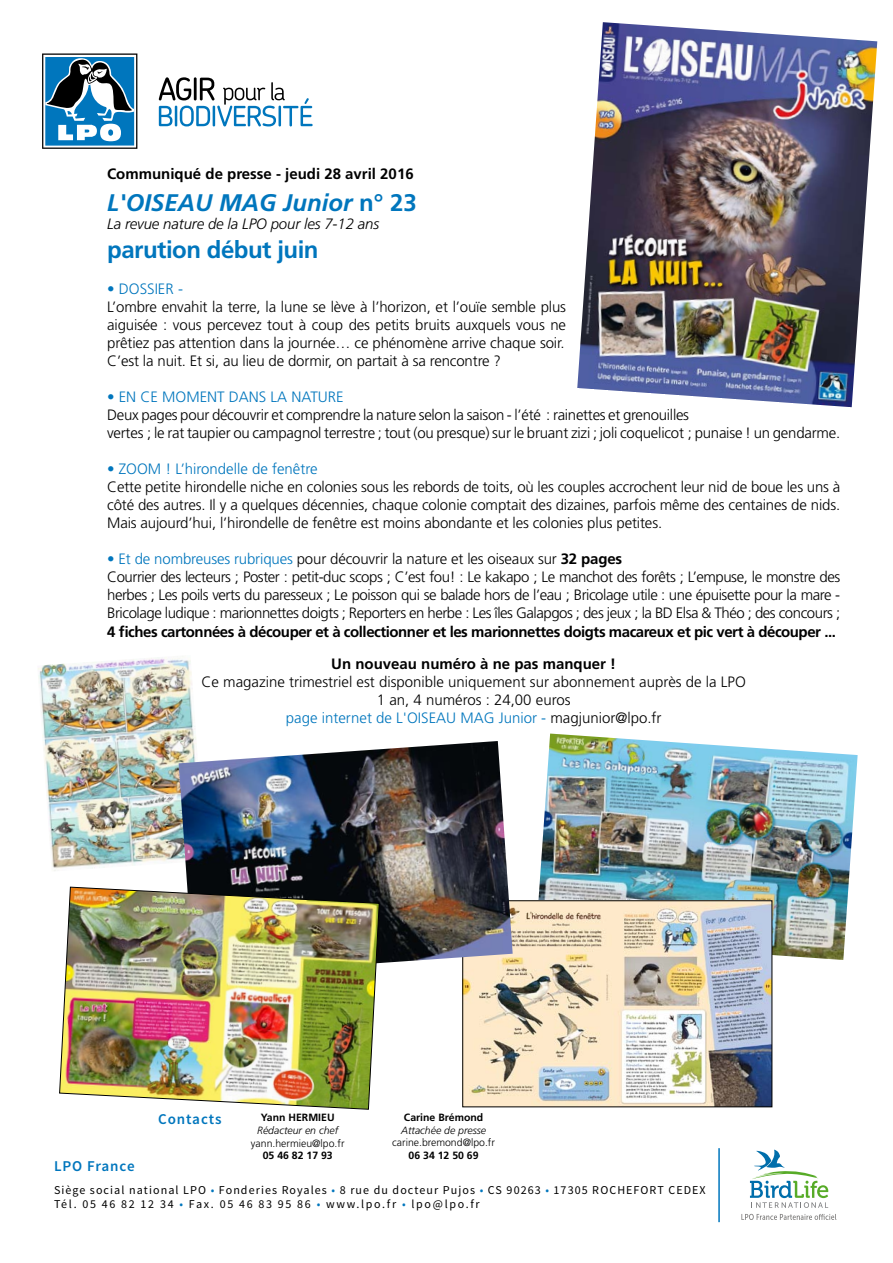
<style>
.page{position:relative;width:893px;height:1263px;background:#fff}
.page>*{position:absolute;margin:0;border:0;box-sizing:border-box;transform-origin:0 0}
.t1{font:italic 700 24px "Frutiger";color:#0076bd}
.t2{font:700 24px "Frutiger";letter-spacing:-.02em;color:#0076bd}
.t3{font:300 15px/18px "Frutiger";letter-spacing:-.015em;color:#000;text-align:justify}
.t4{font:700 15px/31.5px "Frutiger";letter-spacing:-.03em;color:#000;text-align:center}
.t5{font:300 15px "Frutiger";color:#0076bd}
.t6{font:700 15px "Frutiger";color:#000}
.t7{font:italic 300 15px "Frutiger";letter-spacing:-.01em;color:#000}
.t8{font:600 15px "Source Sans Pro";letter-spacing:.06em;color:#0076bd}
.t9{font:12px/14.4px "Source Sans Pro";letter-spacing:.09em;color:#000}
.t10{font:700 10.5px "Frutiger";color:#000}
.t11{font:300 10.5px "Frutiger";color:#000}
.t12{font:italic 300 10.5px "Frutiger";color:#000}
.s1{font-style:normal}
.s2{color:#0076bd}
.s3{font-weight:700}
</style>
<div class="page">
<img style="left:38px;top:656px;width:158px;height:215px">
<img style="left:536px;top:733px;width:322px;height:227px">
<img style="left:465px;top:903px;width:305px;height:202px">
<svg style="left:159px;top:77px;width:154px;height:49px"></svg>
<svg style="left:42px;top:53px;width:95px;height:96px"></svg>
<hr style="left:718px;top:1148px;width:2px;height:74px;background:#0076bd">
<svg style="left:750px;top:1149px;width:78px;height:59px"></svg>
<svg style="left:741px;top:1214px;width:95px;height:6px"></svg>
<img style="left:577px;top:22px;width:300px;height:385px">
<img style="left:179px;top:741px;width:334px;height:235px">
<img style="left:59px;top:887px;width:320px;height:222px">
<p class="t6" style="left:107px;top:165px;width:308px">Communiqué de presse - jeudi 28 avril 2016</p>
<h1 class="t1" style="left:107px;top:189px;width:311px">L'OISEAU MAG Junior <span class="s1">n° 23</span></h1>
<p class="t7" style="left:107px;top:215px;width:274px">La revue nature de la LPO pour les 7-12 ans</p>
<h1 class="t2" style="left:107px;top:235px;width:213px">parution début juin</h1>
<p class="t5" style="left:107px;top:280px;width:77px">• DOSSIER -</p>
<p class="t3" style="left:107px;top:298px;width:460px">L’ombre envahit la terre, la lune se lève à l’horizon, et l’ouïe semble plus aiguisée : vous percevez tout à coup des petits bruits auxquels vous ne prêtiez pas attention dans la journée… ce phénomène arrive chaque soir.<br>C’est la nuit. Et si, au lieu de dormir, on partait à sa rencontre ?</p>
<p class="t5" style="left:107px;top:388px;width:238px">• EN CE MOMENT DANS LA NATURE</p>
<p class="t3" style="left:107px;top:406px;width:734px">Deux pages pour découvrir et comprendre la nature selon la saison - l’été : rainettes et grenouilles<br>vertes ; le rat taupier ou campagnol terrestre ; tout (ou presque) sur le bruant zizi ; joli coquelicot ; punaise ! un gendarme.</p>
<p class="t5" style="left:107px;top:460px;width:212px">• ZOOM ! L’hirondelle de fenêtre</p>
<p class="t3" style="left:107px;top:478px;width:735px">Cette petite hirondelle niche en colonies sous les rebords de toits, où les couples accrochent leur nid de boue les uns à côté des autres. Il y a quelques décennies, chaque colonie comptait des dizaines, parfois même des centaines de nids.<br>Mais aujourd’hui, l’hirondelle de fenêtre est moins abondante et les colonies plus petites.</p>
<p class="t3" style="left:107px;top:550px;width:735px;text-align:left"><span class="s2">• Et de nombreuses rubriques</span> pour découvrir la nature et les oiseaux sur <span class="s3">32 pages<br></span>Courrier des lecteurs ; Poster : petit-duc scops ; C’est fou! : Le kakapo ; Le manchot des forêts ; L’empuse, le monstre des herbes ; Les poils verts du paresseux ; Le poisson qui se balade hors de l’eau ; Bricolage utile : une épuisette pour la mare - Bricolage ludique : marionnettes doigts ; Reporters en herbe : Les îles Galapgos ; des jeux ; la BD Elsa &amp; Théo ; des concours ;</p>
<p class="t4" style="left:107px;top:616px;width:730px">4 fiches cartonnées à découper et à collectionner et les marionnettes doigts macareux et pic vert à découper ...<br>Un nouveau numéro à ne pas manquer !</p>
<p class="t3" style="left:202px;top:673px;width:546px;text-align:center">Ce magazine trimestriel est disponible uniquement sur abonnement auprès de la LPO<br>1 an, 4 numéros : 24,00 euros<br><span class="s2">page internet de L'OISEAU MAG Junior -</span> magjunior@lpo.fr</p>
<p class="t10" style="left:404px;top:1111px;width:81px">Carine Brémond</p>
<p class="t12" style="left:401px;top:1124px;width:87px">Attachée de presse</p>
<p class="t11" style="left:392px;top:1137px;width:104px">carine.bremond@lpo.fr</p>
<p class="t10" style="left:409px;top:1149px;width:72px">06 34 12 50 69</p>
<p class="t8" style="left:158px;top:1110px;width:65px">Contacts</p>
<p class="t10" style="left:261px;top:1111px;width:75px">Yann HERMIEU</p>
<p class="t12" style="left:257px;top:1124px;width:83px">Rédacteur en chef</p>
<p class="t11" style="left:251px;top:1137px;width:95px">yann.hermieu@lpo.fr</p>
<p class="t10" style="left:263px;top:1149px;width:72px">05 46 82 17 93</p>
<p class="t8" style="left:54px;top:1156px;width:82px">LPO France</p>
<p class="t9" style="left:54px;top:1183px;width:653px">Siège social national LPO <span class="s2">•</span> Fonderies Royales <span class="s2">•</span> 8 rue du docteur Pujos <span class="s2">•</span> CS 90263 <span class="s2">•</span> 17305 ROCHEFORT CEDEX<br>Tél. 05 46 82 12 34 <span class="s2">•</span> Fax. 05 46 83 95 86 <span class="s2">•</span> www.lpo.fr <span class="s2">•</span> lpo@lpo.fr</p>
</div>
